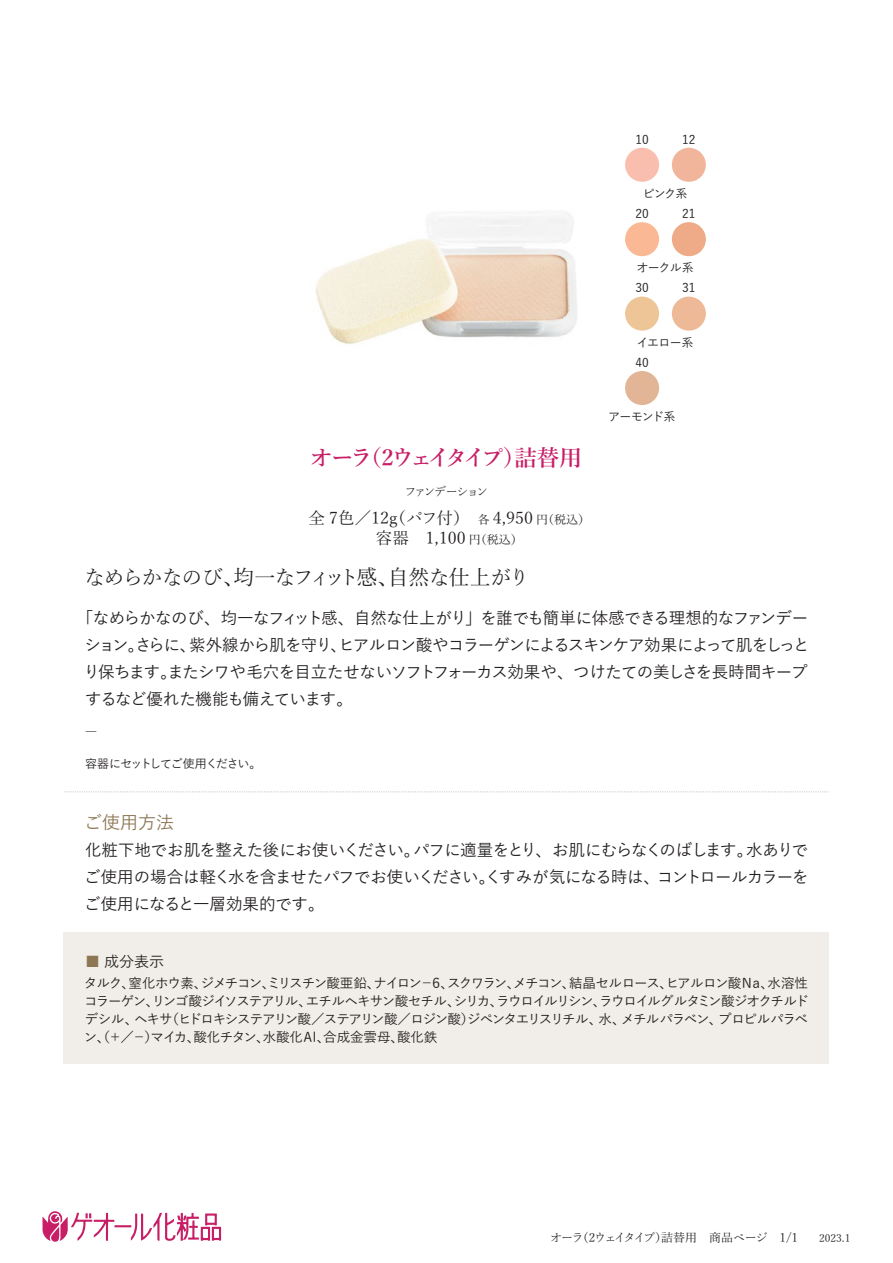
<style>
.page{position:relative;width:893px;height:1263px;background:#fff}
.page>*{position:absolute;margin:0;border:0;box-sizing:border-box;transform-origin:0 0}
.t1{font:600 22.5px "Yu Mincho";letter-spacing:-.16em;color:#c71e66}
.t2{font:21px "Yu Mincho";letter-spacing:-.055em;color:#231f20}
.t3{font:500 18px "Yu Gothic";color:#8d7654}
.t4{font:500 16.5px/27px "Yu Gothic";letter-spacing:-.055em;color:#231f20;text-align:justify}
.t5{font:16.5px/19.8px "Yu Mincho";color:#231f20;text-align:center}
.t6{font:500 15px "Yu Gothic";color:#231f20}
.t7{font:500 13.5px/18px "Yu Gothic";letter-spacing:-.09em;color:#231f20;text-align:justify}
.t8{font:500 12px/20.2px "Yu Gothic";letter-spacing:-.06em;color:#231f20}
.t9{font:12px "Yu Mincho";letter-spacing:-.1em;color:#231f20}
.t10{font:500 12px "Yu Gothic";letter-spacing:-.1em;color:#231f20}
.t11{font:12px "Yu Mincho";letter-spacing:-.145em;color:#231f20}
.s1{font-size:12px}
.s2{color:#8d7654}
.s3{font-size:10.5px}
</style>
<div class="page">
<img style="left:315px;top:212px;width:262px;height:132px">
<div style="left:64px;top:932px;width:765px;height:132px;background:#f1eee9"></div>
<svg style="left:43px;top:1211px;width:178px;height:31px"></svg>
<svg style="left:64px;top:791px;width:764px;height:1px"></svg>
<div style="left:625px;top:148px;width:34px;height:34px;background:#fabeaf;border-radius:50%"></div>
<div style="left:672px;top:148px;width:34px;height:34px;background:#f0b59a;border-radius:50%"></div>
<div style="left:625px;top:222px;width:34px;height:34px;background:#fab994;border-radius:50%"></div>
<div style="left:672px;top:222px;width:34px;height:34px;background:#efaa87;border-radius:50%"></div>
<div style="left:625px;top:297px;width:34px;height:34px;background:#eec596;border-radius:50%"></div>
<div style="left:672px;top:297px;width:34px;height:34px;background:#eeb996;border-radius:50%"></div>
<div style="left:625px;top:371px;width:34px;height:34px;background:#e2b596;border-radius:50%"></div>
<p class="t8" style="left:635px;top:127px;width:15px">10</p>
<p class="t8" style="left:682px;top:127px;width:15px">12</p>
<p class="t8" style="left:643px;top:182px;width:46px">ピンク系</p>
<p class="t8" style="left:635px;top:202px;width:15px">20</p>
<p class="t8" style="left:682px;top:202px;width:15px">21</p>
<p class="t8" style="left:637px;top:256px;width:59px">オークル系</p>
<p class="t8" style="left:635px;top:276px;width:15px">30</p>
<p class="t8" style="left:682px;top:276px;width:15px">31</p>
<p class="t8" style="left:635px;top:330px;width:60px">イエロー系<br>40</p>
<h1 class="t1" style="left:310px;top:445px;width:273px">オーラ（2ウェイタイプ）詰替用</h1>
<p class="t11" style="left:404px;top:481px;width:85px">ファンデーション</p>
<p class="t5" style="left:309px;top:506px;width:283px">全 7色／12g（パフ付）　<span class="s1">各</span> 4,950 <span class="s1">円（税込）</span>容器　1,100 <span class="s1">円（税込）</span></p>
<p class="t2" style="left:84px;top:558px;width:447px">なめらかなのび、均一なフィット感、自然な仕上がり</p>
<p class="t8" style="left:608px;top:405px;width:69px">アーモンド系</p>
<p class="t4" style="left:83px;top:602px;width:728px;text-align:left;text-indent:-7px">「なめらかなのび、均一なフィット感、自然な仕上がり」を誰でも簡単に体感できる理想的なファンデーション。さらに、紫外線から肌を守り、ヒアルロン酸やコラーゲンによるスキンケア効果によって肌をしっとり保ちます。またシワや毛穴を目立たせないソフトフォーカス効果や、つけたての美しさを長時間キープするなど優れた機能も備えています。</p>
<p class="t8" style="left:85px;top:720px;width:13px">―</p>
<p class="t10" style="left:85px;top:752px;width:178px">容器にセットしてご使用ください。</p>
<p class="t3" style="left:84px;top:806px;width:92px">ご使用方法</p>
<p class="t4" style="left:84px;top:834px;width:726px">化粧下地でお肌を整えた後にお使いください。パフに適量をとり、お肌にむらなくのばします。水ありでご使用の場合は軽く水を含ませたパフでお使いください。くすみが気になる時は、コントロールカラーをご使用になると一層効果的です。</p>
<p class="t6" style="left:85px;top:947px;width:81px"><span class="s2">■</span> 成分表示</p>
<p class="t7" style="left:84px;top:972px;width:727px">タルク、窒化ホウ素、ジメチコン、ミリスチン酸亜鉛、ナイロン－６、スクワラン、メチコン、結晶セルロース、ヒアルロン酸Ｎａ、水溶性コラーゲン、リンゴ酸ジイソステアリル、エチルヘキサン酸セチル、シリカ、ラウロイルリシン、ラウロイルグルタミン酸ジオクチルドデシル、ヘキサ（ヒドロキシステアリン酸／ステアリン酸／ロジン酸）ジペンタエリスリチル、水、メチルパラベン、プロピルパラベン、（＋／－）マイカ、酸化チタン、水酸化Ａｌ、合成金雲母、酸化鉄</p>
<p class="t9" style="left:550px;top:1226px;width:302px">オーラ（2ウェイタイプ）詰替用　商品ページ　1/1<span class="s3">　　2023.1</span></p>
</div>
